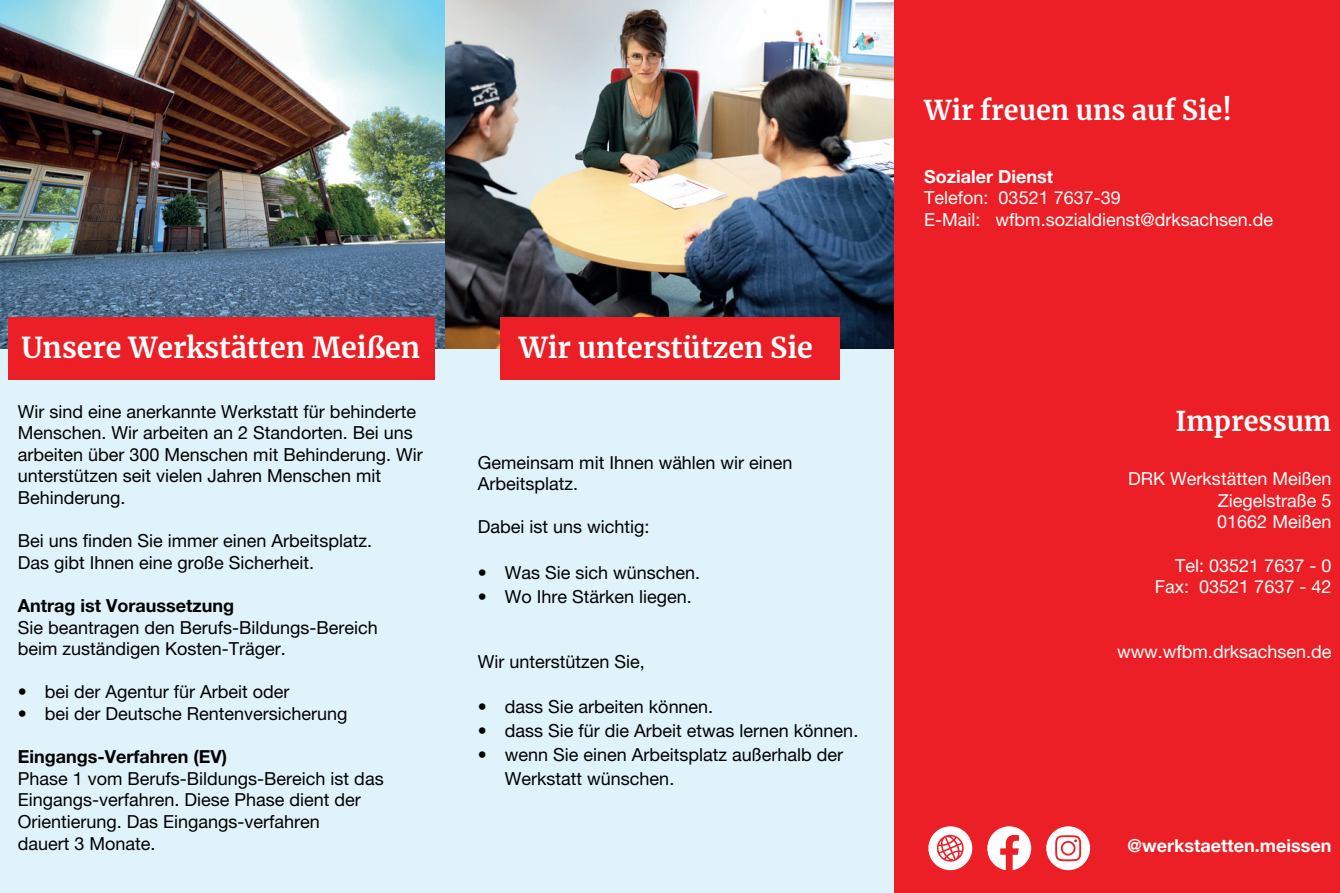
<style>
.page{position:relative;width:1340px;height:893px;background:#fff}
.page>*{position:absolute;margin:0;border:0;box-sizing:border-box;transform-origin:0 0}
.t1{font:700 28.5px "Merriweather";color:#fff}
.t2{font:700 27px "Merriweather";color:#fff}
.t3{font:18px/21.6px "Helvetica Neue";color:#000001}
.t4{font:18px/21.6px "Helvetica Neue";color:#fff;text-align:justify}
.t5{font:700 18px "Helvetica Neue";color:#000001}
.t6{font:700 18px "Helvetica Neue";color:#fff}
</style>
<div class="page">
<div style="left:438px;top:0;width:463px;height:893px;background:#e0f3fa"></div>
<img style="left:444px;top:0;width:450px;height:349px">
<div style="left:500px;top:318px;width:339px;height:62px;background:#eb1f25"></div>
<div style="left:0;top:0;width:444px;height:893px;background:#e0f3fa"></div>
<img style="left:0;top:0;width:444px;height:349px">
<div style="left:8px;top:318px;width:427px;height:62px;background:#eb1f25"></div>
<div style="left:894px;top:0;width:445px;height:893px;background:#eb1f25"></div>
<svg style="left:1046px;top:826px;width:44px;height:44px"></svg>
<svg style="left:987px;top:826px;width:44px;height:44px"></svg>
<svg style="left:928px;top:826px;width:44px;height:44px"></svg>
<h1 class="t1" style="left:21px;top:328px;width:400px">Unsere Werkstätten Meißen</h1>
<p class="t3" style="left:18px;top:400px;width:406px">Wir sind eine anerkannte Werkstatt für behinderte Menschen. Wir arbeiten an 2 Standorten. Bei uns arbeiten über 300 Menschen mit Behinderung. Wir unterstützen seit vielen Jahren Menschen mit Behinderung.</p>
<p class="t3" style="left:18px;top:530px;width:356px">Bei uns finden Sie immer einen Arbeitsplatz.<br>Das gibt Ihnen eine große Sicherheit.</p>
<p class="t5" style="left:18px;top:594px;width:218px">Antrag ist Voraussetzung</p>
<p class="t3" style="left:18px;top:616px;width:362px">Sie beantragen den Berufs-Bildungs-Bereich beim zuständigen Kosten-Träger.</p>
<p class="t3" style="left:18px;top:681px;width:273px">• bei der Agentur für Arbeit oder</p>
<p class="t3" style="left:18px;top:702px;width:331px">• bei der Deutsche Rentenversicherung</p>
<p class="t5" style="left:18px;top:746px;width:211px">Eingangs-Verfahren (EV)</p>
<p class="t3" style="left:18px;top:767px;width:367px">Phase 1 vom Berufs-Bildungs-Bereich ist das Eingangs-verfahren. Diese Phase dient der Orientierung. Das Eingangs-verfahren<br>dauert 3 Monate.</p>
<h1 class="t1" style="left:518px;top:328px;width:296px">Wir unterstützen Sie</h1>
<p class="t3" style="left:478px;top:451px;width:316px">Gemeinsam mit Ihnen wählen wir einen<br>Arbeitsplatz.</p>
<p class="t3" style="left:478px;top:516px;width:173px">Dabei ist uns wichtig:</p>
<p class="t3" style="left:478px;top:561px;width:224px">• Was Sie sich wünschen.</p>
<p class="t3" style="left:478px;top:585px;width:215px">• Wo Ihre Stärken liegen.</p>
<p class="t3" style="left:478px;top:650px;width:169px">Wir unterstützen Sie,</p>
<p class="t3" style="left:478px;top:696px;width:237px">• dass Sie arbeiten können.</p>
<p class="t3" style="left:478px;top:720px;width:382px">• dass Sie für die Arbeit etwas lernen können.</p>
<p class="t3" style="left:505px;top:743px;width:340px;line-height:24px;text-indent:-27px">• wenn Sie einen Arbeitsplatz außerhalb der<br>Werkstatt wünschen.</p>
<h2 class="t2" style="left:924px;top:91px;width:309px">Wir freuen uns auf Sie!</h2>
<p class="t6" style="left:924px;top:165px;width:130px">Sozialer Dienst</p>
<p class="t4" style="left:924px;top:187px;width:350px">Telefon: 03521 7637-39<br>E-Mail: wfbm.sozialdienst@drksachsen.de</p>
<h2 class="t2" style="left:1175px;top:403px;width:157px">Impressum</h2>
<p class="t4" style="left:1217px;top:468px;width:116px;text-indent:-89px">DRK Werkstätten Meißen Ziegelstraße 5<br>01662 Meißen</p>
<p class="t4" style="left:1154px;top:554px;width:178px;text-align:right">Tel: 03521 7637 - 0<br>Fax: 03521 7637 - 42</p>
<p class="t4" style="left:1116px;top:641px;width:216px">www.wfbm.drksachsen.de</p>
<p class="t6" style="left:1127px;top:835px;width:205px">@werkstaetten.meissen</p>
</div>
